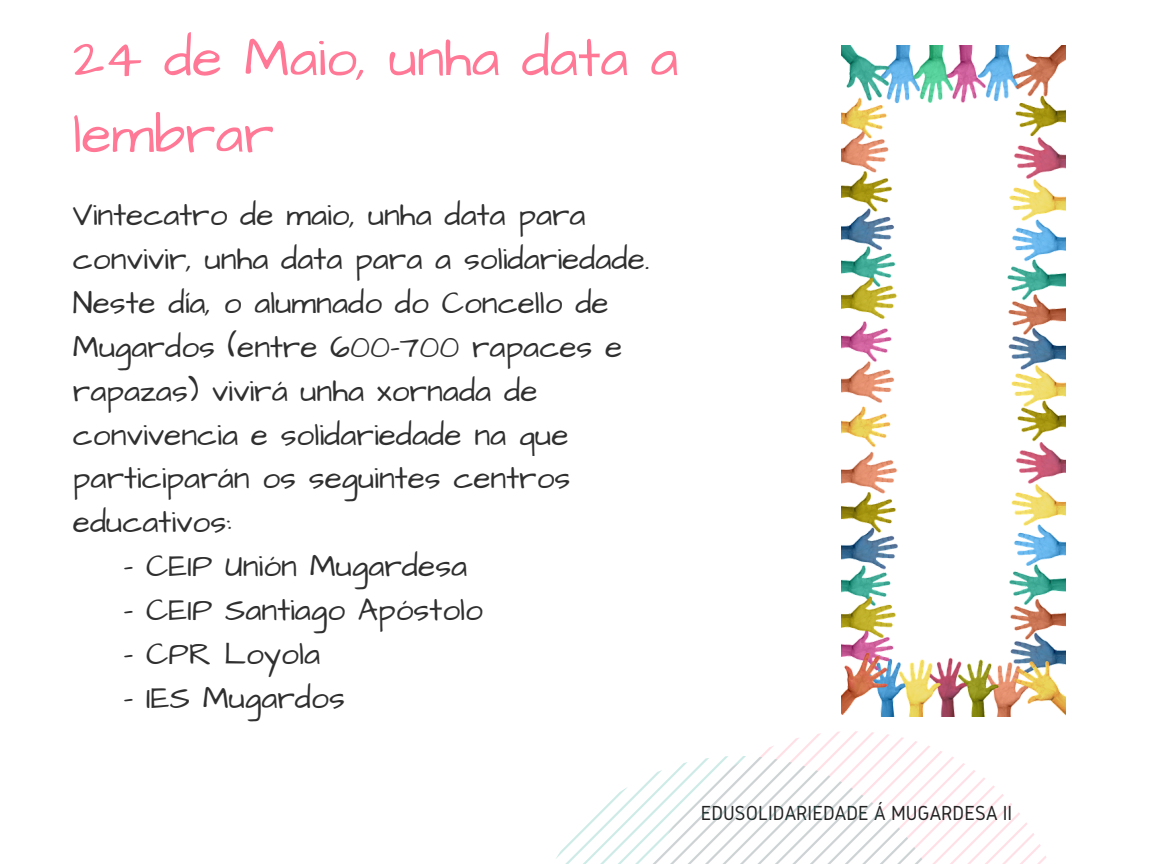
<style>
.page{position:relative;width:1152px;height:864px;background:#fff}
.page>*{position:absolute;margin:0;border:0;box-sizing:border-box;transform-origin:0 0}
.t1{font:55.05px/76.5px "Architects Daughter";color:#ff7896}
.t2{font:31.65px/43.8px "Architects Daughter";color:#302f2f}
.t3{font:21.15px "Gidole";color:#222}
</style>
<div class="page">
<svg style="left:556px;top:731px;width:491px;height:133px"></svg>
<img style="left:842px;top:46px;width:224px;height:670px">
<h1 class="t1" style="left:73px;top:21px;width:607px">24 de Maio, unha data a lembrar</h1>
<p class="t2" style="left:73px;top:194px;width:578px">Vintecatro de maio, unha data para convivir, unha data para a solidariedade.<br>Neste día, o alumnado do Concello de<br>Mugardos (entre 600-700 rapaces e rapazas) vivirá unha xornada de convivencia e solidariedade na que participarán os seguintes centros educativos:</p>
<p class="t2" style="left:124px;top:545px;width:345px">- CEIP Unión Mugardesa</p>
<p class="t2" style="left:124px;top:589px;width:361px">- CEIP Santiago Apóstolo</p>
<p class="t2" style="left:124px;top:633px;width:198px">- CPR Loyola</p>
<p class="t2" style="left:124px;top:677px;width:223px">- IES Mugardos</p>
<p class="t3" style="left:701px;top:801px;width:313px">EDUSOLIDARIEDADE Á MUGARDESA II</p>
</div>
